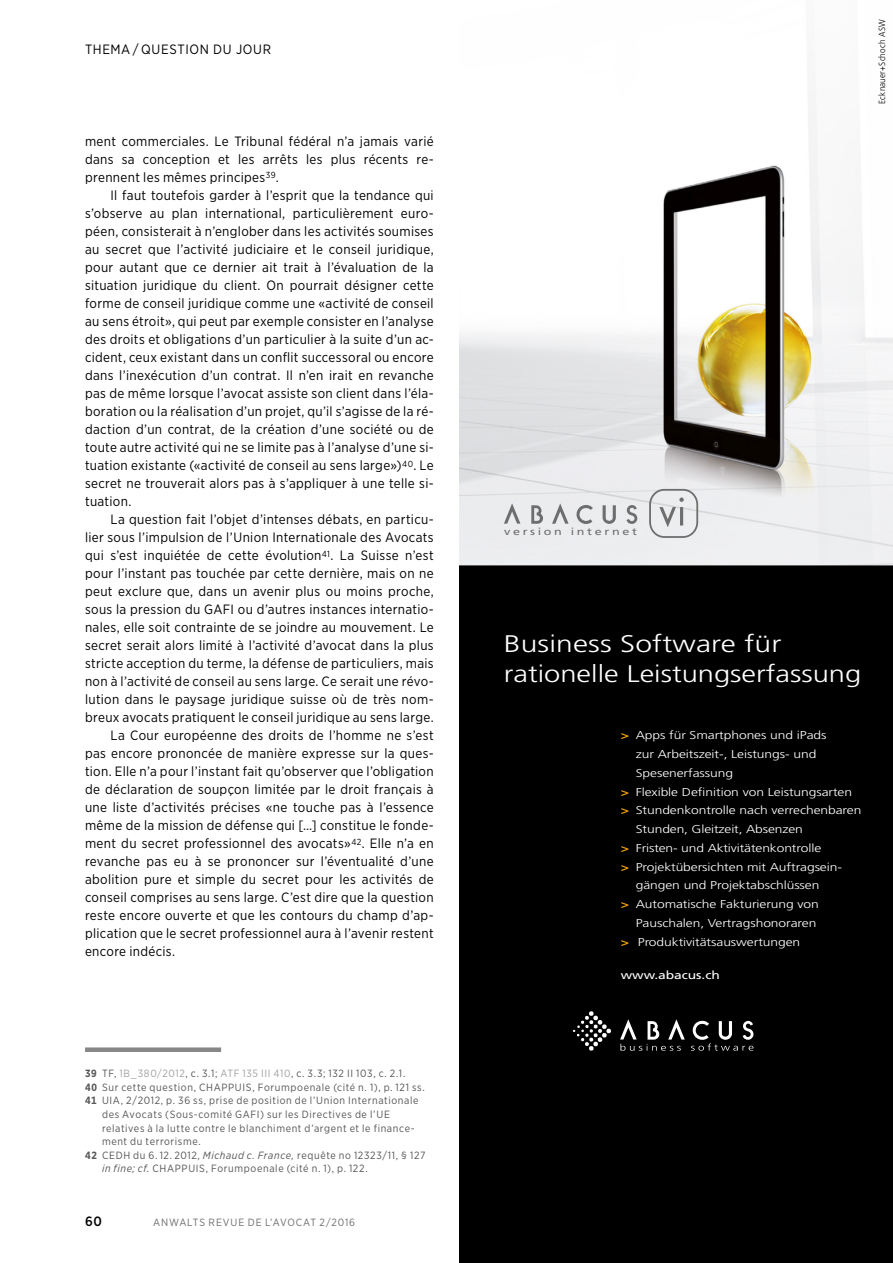
<style>
.page{position:relative;width:893px;height:1263px;background:#fff}
.page>*{position:absolute;margin:0;border:0;box-sizing:border-box;transform-origin:0 0}
.t1{font:300 24px/30px "Frutiger";color:#fff;scale:1.25 1}
.t2{font:13.5px/18px "Gotham Narrow";letter-spacing:.025em;color:#000;text-align:justify}
.t3{font:13.5px "Gotham Narrow";letter-spacing:.05em;color:#000}
.t4{font:500 13.5px "Gotham Narrow";color:#000}
.t5{font:300 11.4px "Frutiger";letter-spacing:-.005em;color:#fff;scale:1.21 1}
.t6{font:11.4px "Frutiger";letter-spacing:-.005em;color:#fff;scale:1.21 1}
.t7{font:10.5px "Gotham Narrow";letter-spacing:.06em;color:#565655}
.t8{font:10.5px "Gotham Narrow";letter-spacing:.08em;color:#6e6e6e}
.t9{font:10.05px "Frutiger";letter-spacing:.21em;color:#6e6e6e;scale:1.25 1}
.t10{font:300 9px "Frutiger";letter-spacing:.025em;color:#000;scale:.9 1}
.s1{font-weight:700}
.s2{color:#a0a1a1}
.s3{font-style:italic}
.s4{font-weight:700;color:#f7a500}
</style>
<div class="page">
<div style="left:85px;top:1047px;width:136px;height:5px;background:#868786"></div>
<img style="left:459px;top:92px;width:434px;height:1171px">
<svg style="left:552px;top:503px;width:17px;height:21px"></svg>
<svg style="left:504px;top:503px;width:16px;height:21px"></svg>
<svg style="left:531px;top:505px;width:12px;height:19px"></svg>
<svg style="left:576px;top:505px;width:17px;height:19px"></svg>
<svg style="left:603px;top:505px;width:13px;height:19px"></svg>
<svg style="left:626px;top:505px;width:12px;height:20px"></svg>
<svg style="left:649px;top:489px;width:49px;height:49px;background:#d2d3d5"></svg>
<svg style="left:573px;top:1011px;width:38px;height:40px;background:#313131"></svg>
<svg style="left:620px;top:1019px;width:65px;height:32px;background:#323232"></svg>
<svg style="left:691px;top:1020px;width:63px;height:31px;background:#343434"></svg>
<p class="t3" style="left:85px;top:41px;width:188px">THEMA / QUESTION DU JOUR</p>
<p class="t2" style="left:85px;top:132px;width:350px">ment commerciales. Le Tribunal fédéral n’a jamais varié dans sa conception et les arrêts les plus récents re&shy;prennent les mêmes principes<sup>39</sup>.</p>
<p class="t2" style="left:85px;top:186px;width:350px;text-indent:26px">Il faut toutefois garder à l’esprit que la tendance qui s’observe au plan international, particulièrement euro&shy;péen, consisterait à n’englober dans les activités soumises au secret que l’activité judiciaire et le conseil juridique, pour autant que ce dernier ait trait à l’évaluation de la situation juridique du client. On pourrait désigner cette forme de conseil juridique comme une «activité de conseil au sens étroit», qui peut par exemple consister en l’analyse des droits et obligations d’un particulier à la suite d’un ac&shy;cident, ceux existant dans un conflit successoral ou encore dans l’inexécution d’un contrat. Il n’en irait en revanche pas de même lorsque l’avocat assiste son client dans l’éla&shy;boration ou la réalisation d’un projet, qu’il s’agisse de la ré&shy;daction d’un contrat, de la création d’une société ou de toute autre activité qui ne se limite pas à l’analyse d’une si&shy;tuation existante («activité de conseil au sens large»)<sup>40</sup>. Le secret ne trouverait alors pas à s’appliquer à une telle si&shy;tuation.</p>
<p class="t2" style="left:111px;top:510px;width:325px">La question fait l’objet d’intenses débats, en particu-</p>
<p class="t2" style="left:85px;top:528px;width:350px">lier sous l’impulsion de l’Union Internationale des Avocats</p>
<p class="t2" style="left:85px;top:546px;width:350px">qui s’est inquiétée de cette évolution<sup>41</sup>. La Suisse n’est</p>
<p class="t2" style="left:85px;top:564px;width:350px">pour l’instant pas touchée par cette dernière, mais on ne</p>
<p class="t2" style="left:85px;top:582px;width:350px">peut exclure que, dans un avenir plus ou moins proche,</p>
<p class="t2" style="left:85px;top:600px;width:350px">sous la pression du GAFI ou d’autres instances internatio-</p>
<p class="t2" style="left:85px;top:618px;width:350px">nales, elle soit contrainte de se joindre au mouvement. Le</p>
<p class="t2" style="left:85px;top:636px;width:350px">secret serait alors limité à l’activité d’avocat dans la plus</p>
<p class="t2" style="left:85px;top:654px;width:350px">stricte acception du terme, la défense de particuliers, mais</p>
<p class="t2" style="left:85px;top:672px;width:350px">non à l’activité de conseil au sens large. Ce serait une révo-</p>
<p class="t2" style="left:85px;top:690px;width:350px">lution dans le paysage juridique suisse où de très nom-</p>
<p class="t2" style="left:85px;top:708px;width:350px">breux avocats pratiquent le conseil juridique au sens large.</p>
<p class="t2" style="left:111px;top:726px;width:325px">La Cour européenne des droits de l’homme ne s’est</p>
<p class="t2" style="left:85px;top:744px;width:350px">pas encore prononcée de manière expresse sur la ques-</p>
<p class="t2" style="left:85px;top:762px;width:350px">tion. Elle n’a pour l’instant fait qu’observer que l’obligation</p>
<p class="t2" style="left:85px;top:780px;width:350px">de déclaration de soupçon limitée par le droit français à</p>
<p class="t2" style="left:85px;top:798px;width:350px">une liste d’activités précises «ne touche pas à l’essence</p>
<p class="t2" style="left:85px;top:816px;width:350px">même de la mission de défense qui […] constitue le fonde-</p>
<p class="t2" style="left:85px;top:834px;width:350px">ment du secret professionnel des avocats»<sup>42</sup>. Elle n’a en</p>
<p class="t2" style="left:85px;top:852px;width:350px">revanche pas eu à se prononcer sur l’éventualité d’une</p>
<p class="t2" style="left:85px;top:870px;width:350px">abolition pure et simple du secret pour les activités de</p>
<p class="t2" style="left:85px;top:888px;width:350px">conseil comprises au sens large. C’est dire que la question</p>
<p class="t2" style="left:85px;top:906px;width:350px">reste encore ouverte et que les contours du champ d’ap-</p>
<p class="t2" style="left:85px;top:924px;width:350px">plication que le secret professionnel aura à l’avenir restent</p>
<p class="t2" style="left:85px;top:942px;width:92px">encore indécis.</p>
<p class="t7" style="left:85px;top:1067px;width:322px"><span class="s1">39</span> TF, <span class="s2">1B_380/2012</span>, c. 3.1; <span class="s2">ATF 135 III 410</span>, c. 3.3; 132 II 103, c. 2.1.</p>
<p class="t7" style="left:85px;top:1081px;width:341px"><span class="s1">40</span> Sur cette question, CHAPPUIS, Forumpoenale (cité n. 1), p. 121 ss.</p>
<p class="t7" style="left:85px;top:1094px;width:335px"><span class="s1">41</span> UIA, 2/2012, p. 36 ss, prise de position de l’Union Internationale</p>
<p class="t7" style="left:102px;top:1108px;width:289px">des Avocats (Sous-comité GAFI) sur les Directives de l’UE</p>
<p class="t7" style="left:102px;top:1121px;width:314px">relatives à la lutte contre le blanchiment d’argent et le finance-</p>
<p class="t7" style="left:102px;top:1135px;width:100px">ment du terrorisme.</p>
<p class="t7" style="left:85px;top:1148px;width:342px"><span class="s1">42</span> CEDH du 6. 12. 2012, <span class="s3">Michaud c. France,</span> requête no 12323/11, § 127</p>
<p class="t7" style="left:102px;top:1162px;width:267px"><span class="s3">in fine; cf.</span> CHAPPUIS, Forumpoenale (cité n. 1), p. 122.</p>
<p class="t4" style="left:85px;top:1213px;width:18px">60</p>
<p class="t8" style="left:153px;top:1216px;width:204px">ANWALTS REVUE DE L’AVOCAT 2/2016</p>
<p class="t10" style="left:877px;top:104px;width:95px;rotate:-90deg">Ecknauer+Schoch ASW</p>
<p class="t9" style="left:504px;top:526px;width:108px">version internet</p>
<h1 class="t1" style="left:504px;top:628px;width:287px">Business Software für rationelle Leistungserfassung</h1>
<p class="t5" style="left:621px;top:729px;width:171px"><span class="s4">&gt;</span> Apps für Smartphones und iPads</p>
<p class="t5" style="left:636px;top:748px;width:151px">zur Arbeitszeit-, Leistungs- und</p>
<p class="t5" style="left:636px;top:766px;width:82px">Spesenerfassung</p>
<p class="t5" style="left:621px;top:785px;width:193px"><span class="s4">&gt;</span> Flexible Definition von Leistungsarten</p>
<p class="t5" style="left:621px;top:804px;width:200px"><span class="s4">&gt;</span> Stundenkontrolle nach verrechenbaren</p>
<p class="t5" style="left:636px;top:823px;width:140px">Stunden, Gleitzeit, Absenzen</p>
<p class="t5" style="left:621px;top:841px;width:167px"><span class="s4">&gt;</span> Fristen- und Aktivitätenkontrolle</p>
<p class="t5" style="left:621px;top:860px;width:184px"><span class="s4">&gt;</span> Projektübersichten mit Auftragsein-</p>
<p class="t5" style="left:636px;top:879px;width:153px">gängen und Projektabschlüssen</p>
<p class="t5" style="left:621px;top:898px;width:165px"><span class="s4">&gt;</span> Automatische Fakturierung von</p>
<p class="t5" style="left:636px;top:916px;width:151px">Pauschalen, Vertragshonoraren</p>
<p class="t5" style="left:621px;top:935px;width:150px"><span class="s4">&gt;</span> Produktivitätsauswertungen</p>
<p class="t6" style="left:621px;top:969px;width:83px">www.abacus.ch</p>
</div>
